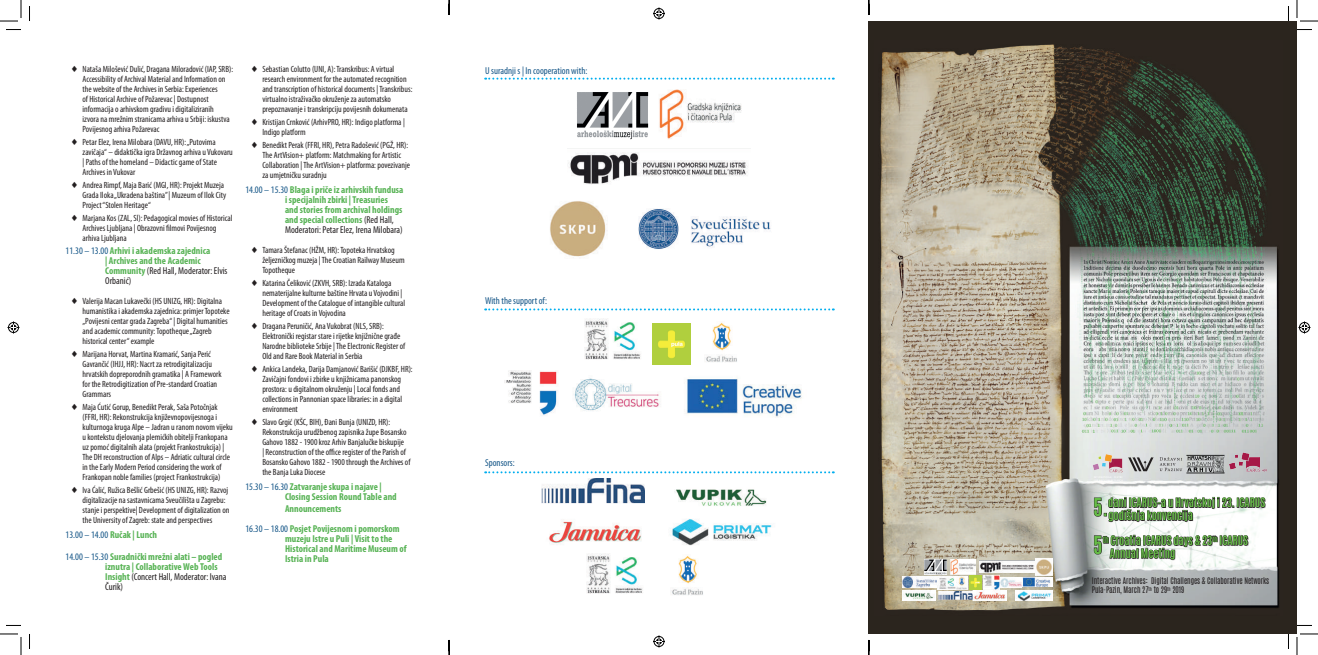
<style>
.page{position:relative;width:1318px;height:655px;background:#fff}
.page>*{position:absolute;margin:0;border:0;box-sizing:border-box;transform-origin:0 0}
.t1{font:700 20.7px "Antonio";color:#65bc46}
.t2{font:700 10.8px/13px "Antonio";color:#65bc46}
.t3{font:700 condensed 10px/10px "Myriad Pro";color:#58b355}
.t4{font:condensed 10px "Myriad Pro";color:#145587}
.t5{font:condensed 9px/10px "Myriad Pro";color:#231f20}
.t6{font:7.6px/9.2px "Antonio";letter-spacing:-.01em;color:#231f20}
.s1{font-weight:400;color:#145587}
.s2{font-weight:400;color:#231f20}
.s3{font-weight:700;color:#58b355}
.s4{font-size:20.7px}
</style>
<div class="page">
<div style="left:869px;top:21px;width:428px;height:612px;background:#2b251e"></div>
<img style="left:880px;top:44px;width:399px;height:567px">
<div style="left:1095px;top:497px;width:170px;height:63px;background:#231f20;opacity:.3"></div>
<svg style="left:1094px;top:495px;width:171px;height:26px;background:#9e9d9d"></svg>
<svg style="left:1094px;top:533px;width:154px;height:26px;background:#9d9e9c"></svg>
<img style="left:1091px;top:453px;width:33px;height:29px">
<img style="left:1229px;top:452px;width:37px;height:21px">
<svg style="left:1128px;top:454px;width:96px;height:19px;background:#a8aaaa"></svg>
<img style="left:925px;top:559px;width:21px;height:15px">
<img style="left:950px;top:559px;width:25px;height:15px">
<img style="left:979px;top:560px;width:55px;height:12px">
<img style="left:1036px;top:558px;width:16px;height:16px">
<img style="left:902px;top:576px;width:35px;height:11px">
<img style="left:938px;top:576px;width:17px;height:13px">
<img style="left:969px;top:575px;width:30px;height:14px">
<svg style="left:956px;top:576px;width:11px;height:13px"></svg>
<img style="left:1000px;top:577px;width:52px;height:10px">
<img style="left:938px;top:591px;width:34px;height:7px">
<img style="left:903px;top:589px;width:32px;height:11px">
<img style="left:973px;top:590px;width:34px;height:10px">
<img style="left:1016px;top:590px;width:36px;height:10px">
<img style="left:577px;top:92px;width:71px;height:48px">
<img style="left:659px;top:89px;width:82px;height:50px">
<img style="left:568px;top:148px;width:182px;height:36px">
<img style="left:550px;top:201px;width:57px;height:56px">
<img style="left:638px;top:209px;width:133px;height:40px">
<img style="left:584px;top:318px;width:57px;height:42px">
<img style="left:652px;top:323px;width:38px;height:41px">
<img style="left:705px;top:322px;width:32px;height:40px">
<img style="left:505px;top:370px;width:52px;height:46px">
<img style="left:573px;top:378px;width:87px;height:33px">
<img style="left:686px;top:379px;width:116px;height:38px">
<img style="left:541px;top:478px;width:103px;height:24px">
<img style="left:674px;top:489px;width:93px;height:17px">
<img style="left:549px;top:521px;width:93px;height:22px">
<img style="left:670px;top:519px;width:102px;height:27px">
<svg style="left:485px;top:78px;width:349px;height:2px"></svg>
<svg style="left:485px;top:308px;width:349px;height:2px"></svg>
<svg style="left:485px;top:471px;width:349px;height:2px"></svg>
<img style="left:586px;top:553px;width:57px;height:41px">
<img style="left:671px;top:555px;width:32px;height:40px">
<svg style="left:6px;top:29px;width:15px;height:1px"></svg>
<svg style="left:1297px;top:29px;width:15px;height:1px"></svg>
<svg style="left:6px;top:625px;width:15px;height:1px"></svg>
<svg style="left:1297px;top:625px;width:15px;height:1px"></svg>
<svg style="left:29px;top:6px;width:1px;height:15px"></svg>
<svg style="left:29px;top:634px;width:1px;height:14px"></svg>
<svg style="left:1288px;top:6px;width:1px;height:15px"></svg>
<svg style="left:1287px;top:633px;width:2px;height:15px"></svg>
<svg style="left:0;top:0;width:22px;height:22px"></svg>
<svg style="left:0;top:633px;width:22px;height:21px"></svg>
<svg style="left:1296px;top:0;width:22px;height:22px"></svg>
<svg style="left:1296px;top:633px;width:22px;height:21px"></svg>
<svg style="left:653px;top:7px;width:12px;height:12px"></svg>
<svg style="left:653px;top:635px;width:12px;height:12px"></svg>
<svg style="left:8px;top:321px;width:12px;height:12px"></svg>
<svg style="left:1298px;top:321px;width:12px;height:12px"></svg>
<svg style="left:448px;top:0;width:2px;height:15px"></svg>
<svg style="left:448px;top:640px;width:2px;height:14px"></svg>
<svg style="left:868px;top:0;width:1px;height:15px"></svg>
<svg style="left:868px;top:640px;width:1px;height:14px"></svg>
<p class="t5" style="left:83px;top:64px;width:152px;text-indent:-11px">♦ Nataša Milošević Dulić, Dragana Miloradović (IAP, SRB):<br>Accessibility of Archival Material and Information on the website of the Archives in Serbia: Experiences<br>of Historical Archive of Požarevac | Dostupnost informacija o arhivskom gradivu i digitaliziranih<br>izvora na mrežnim stranicama arhiva u Srbiji: iskustva Povijesnog arhiva Požarevac</p>
<p class="t5" style="left:83px;top:137px;width:152px;text-indent:-11px">♦ Petar Elez, Irena Milobara (DAVU, HR): „Putovima zavičaja“ – didaktička igra Državnog arhiva u Vukovaru | Paths of the homeland – Didactic game of State Archives in Vukovar</p>
<p class="t5" style="left:83px;top:180px;width:145px;text-indent:-11px">♦ Andrea Rimpf, Maja Barić (MGI, HR): Projekt Muzeja<br>Grada Iloka „Ukradena baština” | Muzeum of Ilok City<br>Project “Stolen Heritage“</p>
<p class="t5" style="left:83px;top:213px;width:151px;text-indent:-11px">♦ Marjana Kos (ZAL, Sl): Pedagogical movies of Historical<br>Archives Ljubljana | Obrazovni filmovi Povijesnog arhiva Ljubljana</p>
<p class="t3" style="left:105px;top:245px;width:124px;text-indent:-40px"><span class="s1">11.30 – 13.00</span> Arhivi i akademska zajednica<br>| Archives and the Academic<br>Community <span class="s2">(Red Hall, Moderator: Elvis<br>Orbanić)</span></p>
<p class="t5" style="left:83px;top:296px;width:149px;text-indent:-11px">♦ Valerija Macan Lukavečki (HS UNIZG, HR): Digitalna humanistika i akademska zajednica: primjer Topoteke „Povijesni centar grada Zagreba“ | Digital humanities and academic community: Topotheque „Zagreb historical center“ example</p>
<p class="t5" style="left:83px;top:349px;width:141px;text-indent:-11px">♦ Marijana Horvat, Martina Kramarić, Sanja Perić Gavrančić (IHJJ, HR): Nacrt za retrodigitalizaciju hrvatskih dopreporodnih gramatika | A Framework for the Retrodigitization of Pre-standard Croatian Grammars</p>
<p class="t5" style="left:83px;top:401px;width:152px;text-indent:-11px">♦ Maja Ćutić Gorup, Benedikt Perak, Saša Potočnjak (FFRI, HR): Rekonstrukcija književnopovijesnoga i kulturnoga kruga Alpe – Jadran u ranom novom vijeku u kontekstu djelovanja plemićkih obitelji Frankopana uz pomoć digitalnih alata (projekt Frankostrukcija) | The DH reconstruction of Alps – Adriatic cultural circle in the Early Modern Period considering the work of Frankopan noble families (project Frankostrukcija)</p>
<p class="t5" style="left:83px;top:484px;width:148px;text-indent:-11px">♦ Iva Ćalić, Ružica Bešlić Grbešić (HS UNIZG, HR): Razvoj digitalizacije na sastavnicama Sveučilišta u Zagrebu: stanje i perspektive| Development of digitalization on the University of Zagreb: state and perspectives</p>
<p class="t4" style="left:66px;top:528px;width:93px">13.00 – 14.00 <span class="s3">Ručak | Lunch</span></p>
<p class="t3" style="left:105px;top:551px;width:123px;text-indent:-40px"><span class="s1">14.00 – 15.30</span> Suradnički mrežni alati – pogled iznutra | Collaborative Web Tools<br>Insight <span class="s2">(Concert Hall, Moderator: Ivana<br>Čurik)</span></p>
<p class="t5" style="left:262px;top:64px;width:152px;text-indent:-11px">♦ Sebastian Colutto (UNI, A): Transkribus: A virtual research environment for the automated recognition and transcription of historical documents | Transkribus: virtualno istraživačko okruženje za automatsko prepoznavanje i transkripciju povijesnih dokumenata</p>
<p class="t5" style="left:262px;top:117px;width:144px;text-indent:-11px">♦ Kristijan Crnković (ArhivPRO, HR): Indigo platforma |<br>Indigo platform</p>
<p class="t5" style="left:262px;top:140px;width:149px;text-indent:-11px">♦ Benedikt Perak (FFRI, HR), Petra Radošević (PGŽ, HR):<br>The ArtVision+ platform: Matchmaking for Artistic Collaboration | The ArtVision+ platforma: povezivanje za umjetničku suradnju</p>
<p class="t3" style="left:285px;top:185px;width:120px;text-indent:-40px"><span class="s1">14.00 – 15.30</span> Blaga i priče iz arhivskih fundusa i specijalnih zbirki | Treasuries and stories from archival holdings and special collections <span class="s2">(Red Hall, Moderatori: Petar Elez, Irena Milobara)</span></p>
<p class="t5" style="left:262px;top:245px;width:144px;text-indent:-11px">♦ Tamara Štefanac (HŽM, HR): Topoteka Hrvatskog željezničkog muzeja | The Croatian Railway Museum<br>Topotheque</p>
<p class="t5" style="left:262px;top:278px;width:144px;text-indent:-11px">♦ Katarina Čeliković (ZKVH, SRB): Izrada Kataloga nematerijalne kulturne baštine Hrvata u Vojvodini | Development of the Catalogue of intangible cultural heritage of Croats in Vojvodina</p>
<p class="t5" style="left:262px;top:321px;width:144px;text-indent:-11px">♦ Dragana Peruničić, Ana Vukobrat (NLS, SRB):<br>Elektronički registar stare i rijetke knjižnične građe Narodne biblioteke Srbije | The Electronic Register of Old and Rare Book Material in Serbia</p>
<p class="t5" style="left:262px;top:364px;width:152px;text-indent:-11px">♦ Ankica Landeka, Darija Damjanović Barišić (DJKBF, HR):<br>Zavičajni fondovi i zbirke u knjižnicama panonskog prostora: u digitalnom okruženju | Local fonds and collections in Pannonian space libraries: in a digital environment</p>
<p class="t5" style="left:262px;top:416px;width:150px;text-indent:-11px">♦ Slavo Grgić (KŠC, BIH), Đani Bunja (UNIZD, HR):<br>Rekonstrukcija urudžbenog zapisnika župe Bosansko Gahovo 1882 - 1900 kroz Arhiv Banjalučke biskupije<br>| Reconstruction of the office register of the Parish of Bosansko Gahovo 1882 - 1900 through the Archives of the Banja Luka Diocese</p>
<p class="t3" style="left:285px;top:481px;width:113px;text-indent:-40px"><span class="s1">15.30 – 16.30</span> Zatvaranje skupa i najave |<br>Closing Session Round Table and</p>
<p class="t3" style="left:245px;top:498px;width:156px;line-height:20px;text-indent:40px">Announcements<br><span class="s1">16.30 – 18.00</span> Posjet Povijesnom i pomorskom</p>
<p class="t3" style="left:285px;top:533px;width:123px">muzeju Istre u Puli | Visit to the<br>Historical and Maritime Museum of<br>Istria in Pula</p>
<p class="t4" style="left:485px;top:65px;width:104px">U suradnji s | In cooperation with:</p>
<p class="t4" style="left:485px;top:295px;width:64px">With the support of:</p>
<p class="t4" style="left:485px;top:457px;width:31px">Sponsors:</p>
<p class="t2" style="left:1108px;top:496px;width:158px;text-indent:-15px"><span class="s4">5.</span>dani ICARUS-a u Hrvatskoj i 23. ICARUS godišnja konvencija</p>
<h1 class="t1" style="left:1093px;top:529px;width:11px">5</h1>
<p class="t2" style="left:1109px;top:534px;width:140px;text-indent:-7px"><sup>th</sup> Croatia ICARUS days &amp; 23<sup>th</sup> ICARUS<br>Annual Meeting</p>
<p class="t6" style="left:1092px;top:576px;width:179px">Interactive Archives: Digital Challenges &amp; Collaborative Networks<br>Pula-Pazin, March 27<sup>th</sup> to 29<sup>th</sup> 2019</p>
</div>
